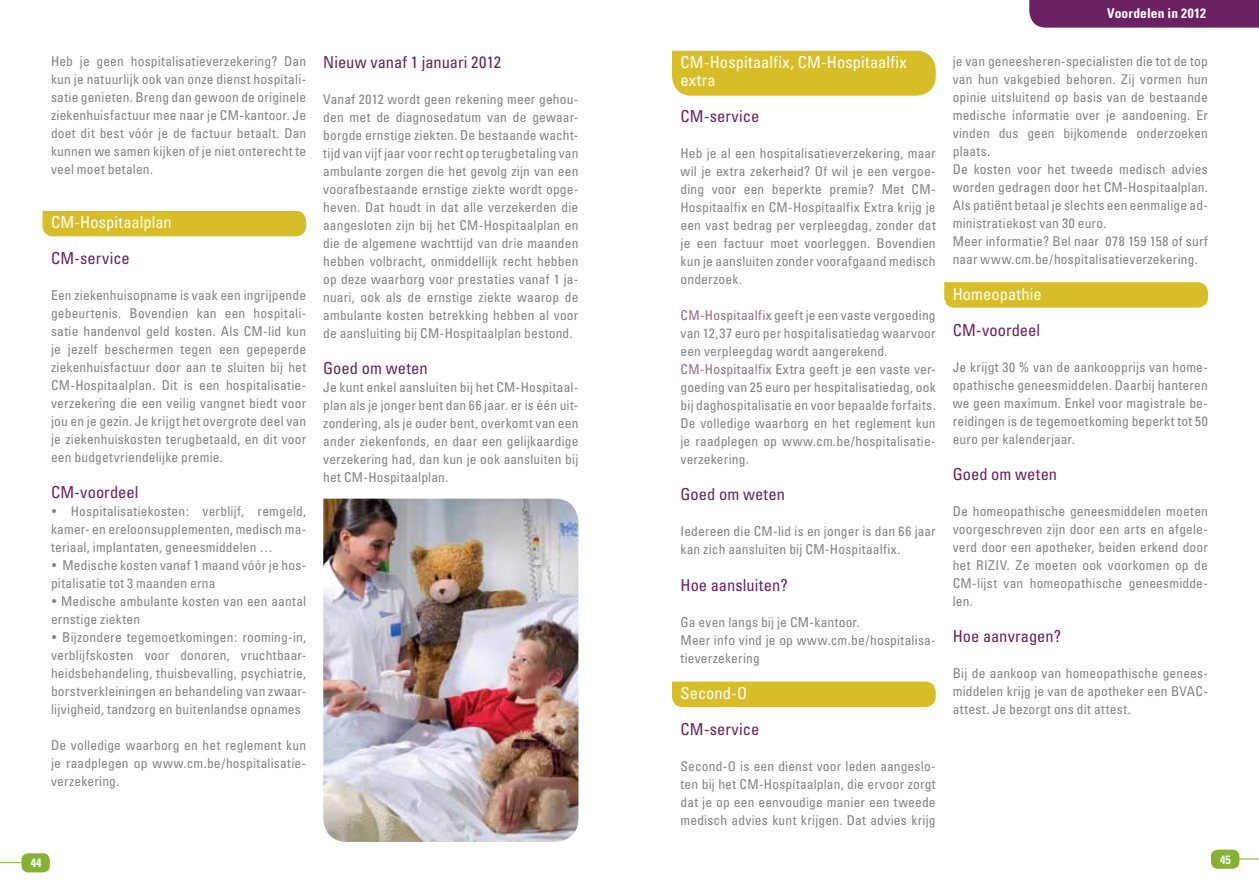
<style>
.page{position:relative;width:1259px;height:893px;background:#fff}
.page>*{position:absolute;margin:0;border:0;box-sizing:border-box;transform-origin:0 0}
.t1{font:condensed 16.5px "Univers";letter-spacing:.005em;color:#6b2062}
.t2{font:condensed 16.5px/18px "Univers";letter-spacing:.005em;color:#fff}
.t3{font:condensed 13.5px/18px "Univers";letter-spacing:.01em;color:#808285;text-align:justify}
.t4{font:700 condensed 13.5px "Univers";letter-spacing:.01em;color:#fff}
.t5{font:700 condensed 12px "Univers";color:#fff}
.s1{color:#966b8f}
</style>
<div class="page">
<div style="left:20px;top:852px;width:31px;height:22px;background:#86b234;border-radius:9px"></div>
<div style="left:18px;top:850px;width:35px;height:25px;border:3px solid #fff;border-radius:9px"></div>
<svg style="left:0;top:862px;width:22px;height:1px"></svg>
<div style="left:1209px;top:848px;width:32px;height:22px;background:#86b234;border-radius:9px"></div>
<div style="left:1208px;top:847px;width:34px;height:25px;border:3px solid #fff;border-radius:9px"></div>
<svg style="left:1238px;top:859px;width:21px;height:1px"></svg>
<div style="left:1029px;top:0;width:230px;height:28px;background:#6b2062"></div>
<div style="left:43px;top:211px;width:263px;height:25px;background:#d7be29"></div>
<svg style="left:944px;top:282px;width:264px;height:26px"></svg>
<img style="left:323px;top:499px;width:255px;height:343px">
<div style="left:672px;top:51px;width:263px;height:45px;background:#d7be29"></div>
<div style="left:672px;top:682px;width:263px;height:25px;background:#d7be29"></div>
<p class="t3" style="left:51px;top:52px;width:257px">Heb je geen hospitalisatieverzekering? Dan kun je natuurlijk ook van onze dienst hospitali&shy;satie genieten. Breng dan gewoon de originele ziekenhuisfactuur mee naar je CM-kantoor. Je doet dit best vóór je de factuur betaalt. Dan kunnen we samen kijken of je niet onterecht te veel moet betalen.</p>
<p class="t2" style="left:51px;top:213px;width:122px">CM-Hospitaalplan</p>
<p class="t1" style="left:51px;top:248px;width:80px">CM-service</p>
<p class="t3" style="left:51px;top:286px;width:257px">Een ziekenhuisopname is vaak een ingrijpende gebeurtenis. Bovendien kan een hospitali&shy;satie handenvol geld kosten. Als CM-lid kun je jezelf beschermen tegen een gepeperde ziekenhuisfactuur door aan te sluiten bij het CM-Hospitaalplan. Dit is een hospitalisatie&shy;verzekering die een veilig vangnet biedt voor jou en je gezin. Je krijgt het overgrote deel van je ziekenhuiskosten terugbetaald, en dit voor een budgetvriendelijke premie.</p>
<p class="t1" style="left:51px;top:482px;width:89px">CM-voordeel</p>
<p class="t3" style="left:51px;top:502px;width:257px">• Hospitalisatiekosten: verblijf, remgeld, kamer- en ereloonsupplementen, medisch ma&shy;teriaal, implantaten, geneesmiddelen …</p>
<p class="t3" style="left:51px;top:556px;width:257px">• Medische kosten vanaf 1 maand vóór je hos&shy;pitalisatie tot 3 maanden erna</p>
<p class="t3" style="left:51px;top:592px;width:257px">• Medische ambulante kosten van een aantal ernstige ziekten</p>
<p class="t3" style="left:51px;top:628px;width:257px">• Bijzondere tegemoetkomingen: rooming-in, verblijfskosten voor donoren, vruchtbaar&shy;heidsbehandeling, thuisbevalling, psychiatrie, borstverkleiningen en behandeling van zwaar&shy;lijvigheid, tandzorg en buitenlandse opnames</p>
<p class="t3" style="left:51px;top:736px;width:257px">De volledige waarborg en het reglement kun je raadplegen op www.cm.be/hospitalisatie&shy;verzekering.</p>
<p class="t1" style="left:323px;top:52px;width:179px">Nieuw vanaf 1 januari 2012</p>
<p class="t3" style="left:323px;top:90px;width:257px">Vanaf 2012 wordt geen rekening meer gehou&shy;den met de diagnosedatum van de gewaar&shy;borgde ernstige ziekten. De bestaande wacht&shy;tijd van vijf jaar voor recht op terugbetaling van ambulante zorgen die het gevolg zijn van een voorafbestaande ernstige ziekte wordt opge&shy;heven. Dat houdt in dat alle verzekerden die aangesloten zijn bij het CM-Hospitaalplan en die de algemene wachttijd van drie maanden hebben volbracht, onmiddellijk recht hebben op deze waarborg voor prestaties vanaf 1 ja&shy;nuari, ook als de ernstige ziekte waarop de ambulante kosten betrekking hebben al voor de aansluiting bij CM-Hospitaalplan bestond.</p>
<p class="t1" style="left:323px;top:358px;width:106px">Goed om weten</p>
<p class="t3" style="left:323px;top:378px;width:257px">Je kunt enkel aansluiten bij het CM-Hospitaal&shy;plan als je jonger bent dan 66 jaar. er is één uit&shy;zondering, als je ouder bent, overkomt van een ander ziekenfonds, en daar een gelijkaardige verzekering had, dan kun je ook aansluiten bij het CM-Hospitaalplan.</p>
<p class="t2" style="left:680px;top:53px;width:228px">CM-Hospitaalfix, CM-Hospitaalfix extra</p>
<p class="t1" style="left:680px;top:106px;width:80px">CM-service</p>
<p class="t3" style="left:680px;top:144px;width:257px">Heb je al een hospitalisatieverzekering, maar wil je extra zekerheid? Of wil je een vergoe&shy;ding voor een beperkte premie? Met CM-Hospitaalfix en CM-Hospitaalfix Extra krijg je een vast bedrag per verpleegdag, zonder dat je een factuur moet voorleggen. Bovendien kun je aansluiten zonder voorafgaand medisch onderzoek.</p>
<p class="t3" style="left:680px;top:306px;width:257px;text-align:left"><span class="s1">CM-Hospitaalfix</span> geeft je een vaste vergoeding van 12,37 euro per hospitalisatiedag waarvoor een verpleegdag wordt aangerekend.<br><span class="s1">CM-Hospitaalfix Extra</span> geeft je een vaste ver&shy;goeding van 25 euro per hospitalisatiedag, ook bij daghospitalisatie en voor bepaalde forfaits.<br>De volledige waarborg en het reglement kun je raadplegen op www.cm.be/hospitalisatie&shy;verzekering.</p>
<p class="t1" style="left:680px;top:484px;width:106px">Goed om weten</p>
<p class="t3" style="left:680px;top:522px;width:257px">Iedereen die CM-lid is en jonger is dan 66 jaar kan zich aansluiten bij CM-Hospitaalfix.</p>
<p class="t1" style="left:680px;top:574px;width:109px">Hoe aansluiten?</p>
<p class="t3" style="left:680px;top:612px;width:257px;text-align:left">Ga even langs bij je CM-kantoor.<br>Meer info vind je op www.cm.be/hospitalisa&shy;tieverzekering</p>
<p class="t2" style="left:680px;top:683px;width:68px">Second-O</p>
<p class="t1" style="left:680px;top:718px;width:80px">CM-service</p>
<p class="t3" style="left:680px;top:756px;width:257px">Second-O is een dienst voor leden aangeslo&shy;ten bij het CM-Hospitaalplan, die ervoor zorgt dat je op een eenvoudige manier een tweede medisch advies kunt krijgen. Dat advies krijg</p>
<p class="t4" style="left:1107px;top:5px;width:100px">Voordelen in 2012</p>
<p class="t3" style="left:952px;top:52px;width:257px;text-align:left">je van geneesheren-specialisten die tot de top van hun vakgebied behoren. Zij vormen hun opinie uitsluitend op basis van de bestaande medische informatie over je aandoening. Er vinden dus geen bijkomende onderzoeken plaats.<br>De kosten voor het tweede medisch advies worden gedragen door het CM-Hospitaalplan.<br>Als patiënt betaal je slechts een eenmalige ad&shy;ministratiekost van 30 euro.<br>Meer informatie? Bel naar 078 159 158 of surf naar www.cm.be/hospitalisatieverzekering.</p>
<p class="t2" style="left:952px;top:285px;width:90px">Homeopathie</p>
<p class="t1" style="left:952px;top:320px;width:89px">CM-voordeel</p>
<p class="t3" style="left:952px;top:358px;width:257px">Je krijgt 30 % van de aankoopprijs van home&shy;opathische geneesmiddelen. Daarbij hanteren we geen maximum. Enkel voor magistrale be&shy;reidingen is de tegemoetkoming beperkt tot 50 euro per kalenderjaar.</p>
<p class="t1" style="left:952px;top:464px;width:106px">Goed om weten</p>
<p class="t3" style="left:952px;top:502px;width:257px">De homeopathische geneesmiddelen moeten voorgeschreven zijn door een arts en afgele&shy;verd door een apotheker, beiden erkend door het RIZIV. Ze moeten ook voorkomen op de CM-lijst van homeopathische geneesmidde&shy;len.</p>
<p class="t1" style="left:952px;top:626px;width:110px">Hoe aanvragen?</p>
<p class="t3" style="left:952px;top:664px;width:257px">Bij de aankoop van homeopathische genees&shy;middelen krijg je van de apotheker een BVAC&shy;attest. Je bezorgt ons dit attest.</p>
<p class="t5" style="left:31px;top:855px;width:12px">44</p>
<p class="t5" style="left:1220px;top:852px;width:12px">45</p>
</div>
